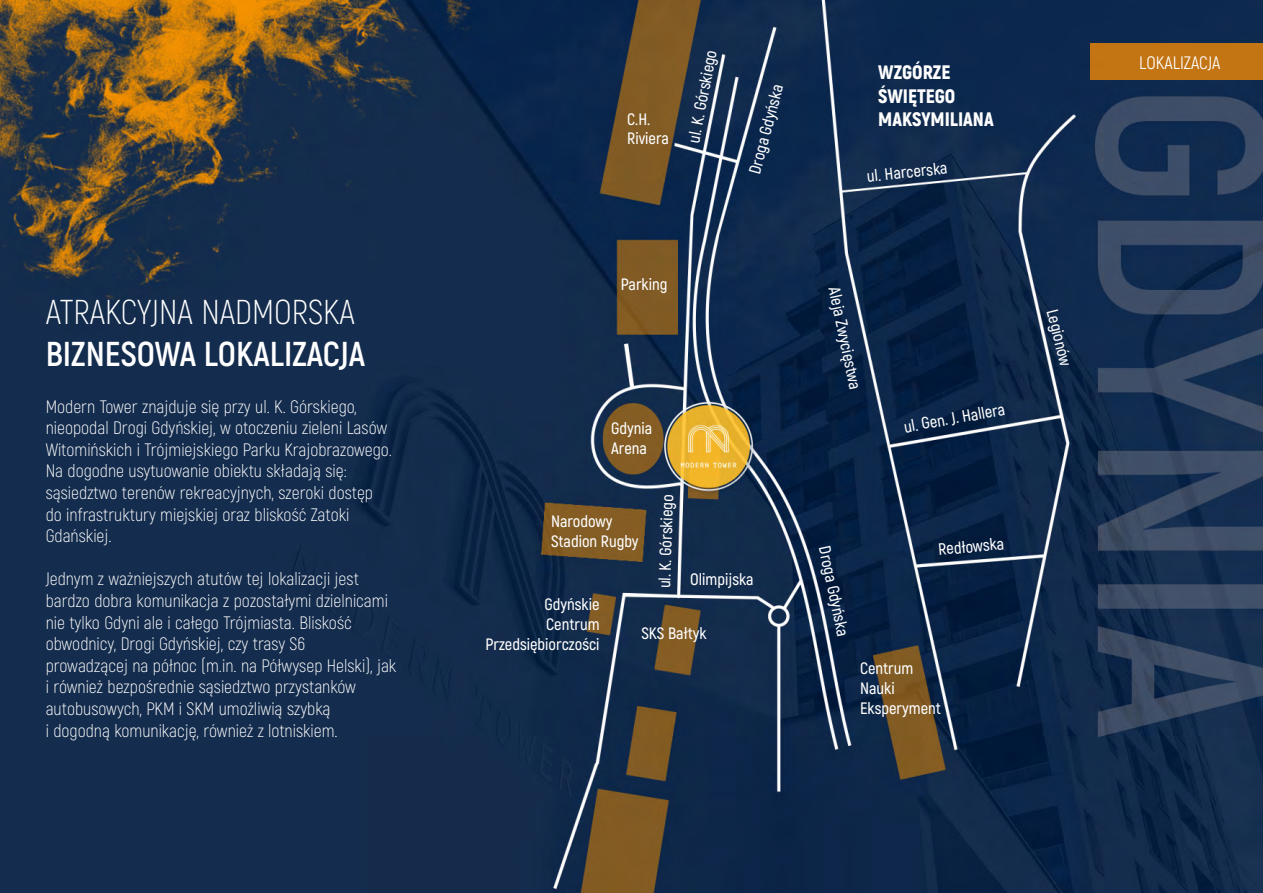
<style>
.page{position:relative;width:1263px;height:893px;background:#fff}
.page>*{position:absolute;margin:0;border:0;box-sizing:border-box;transform-origin:0 0}
.t1{font:700 34.5px "Akrobat";color:#fff}
.t2{font:300 34.5px "Akrobat";color:#fff}
.t3{font:900 19.5px/23.4px "Akrobat";color:#fff}
.t4{font:300 18px/21.6px "Akrobat";color:#fff}
.t5{font:18px "Akrobat";color:#fff}
.t6{font:600 16.5px/19.8px "Akrobat";color:#fff}
</style>
<div class="page">
<img style="left:0;top:0;width:1263px;height:893px">
<div style="left:1090px;top:43px;width:173px;height:37px;background:#c37413"></div>
<h1 class="t2" style="left:46px;top:292px;width:311px">ATRAKCYJNA NADMORSKA</h1>
<h1 class="t1" style="left:46px;top:332px;width:321px">BIZNESOWA LOKALIZACJA</h1>
<p class="t4" style="left:46px;top:395px;width:348px">Modern Tower znajduje się przy ul. K. Górskiego, nieopodal Drogi Gdyńskiej, w otoczeniu zieleni Lasów Witomińskich i Trójmiejskiego Parku Krajobrazowego.<br>Na dogodne usytuowanie obiektu składają się: sąsiedztwo terenów rekreacyjnych, szeroki dostęp do infrastruktury miejskiej oraz bliskość Zatoki Gdańskiej.</p>
<p class="t4" style="left:46px;top:568px;width:352px">Jednym z ważniejszych atutów tej lokalizacji jest bardzo dobra komunikacja z pozostałymi dzielnicami nie tylko Gdyni ale i całego Trójmiasta. Bliskość obwodnicy, Drogi Gdyńskiej, czy trasy S6<br>prowadzącej na północ (m.in. na Półwysep Helski), jak i również bezpośrednie sąsiedztwo przystanków autobusowych, PKM i SKM umożliwią szybką<br>i dogodną komunikację, również z lotniskiem.</p>
<p class="t6" style="left:627px;top:109px;width:43px">C.H.<br>Riviera</p>
<p class="t6" style="left:684px;top:140px;width:96px;rotate:-79deg">ul. K. Górskiego</p>
<p class="t6" style="left:745px;top:170px;width:93px;rotate:-75deg">Droga Gdyńska</p>
<p class="t3" style="left:878px;top:61px;width:117px">WZGÓRZE<br>ŚWIĘTEGO<br>MAKSYMILIANA</p>
<p class="t6" style="left:866px;top:166px;width:82px;rotate:-6deg">ul. Harcerska</p>
<p class="t6" style="left:621px;top:275px;width:48px">Parking</p>
<p class="t6" style="left:611px;top:418px;width:43px">Gdynia<br>Arena</p>
<p class="t6" style="left:551px;top:512px;width:89px">Narodowy<br>Stadion Rugby</p>
<p class="t6" style="left:654px;top:588px;width:96px;rotate:-88deg">ul. K. Górskiego</p>
<p class="t6" style="left:690px;top:570px;width:65px">Olimpijska</p>
<p class="t6" style="left:485px;top:594px;width:116px;text-align:right">Gdyńskie<br>Centrum<br>Przedsiębiorczości</p>
<p class="t6" style="left:641px;top:624px;width:67px">SKS Bałtyk</p>
<p class="t6" style="left:844px;top:285px;width:106px;rotate:78deg">Aleja Zwycięstwa</p>
<p class="t6" style="left:834px;top:544px;width:93px;rotate:78deg">Droga Gdyńska</p>
<p class="t6" style="left:902px;top:417px;width:104px;rotate:-10deg">ul. Gen. J. Hallera</p>
<p class="t6" style="left:937px;top:539px;width:67px;rotate:-5deg">Redłowska</p>
<p class="t6" style="left:860px;top:658px;width:82px">Centrum<br>Nauki<br>Eksperyment</p>
<p class="t6" style="left:1062px;top:307px;width:60px;rotate:76deg">Legionów</p>
<p class="t5" style="left:1139px;top:52px;width:83px">LOKALIZACJA</p>
</div>
